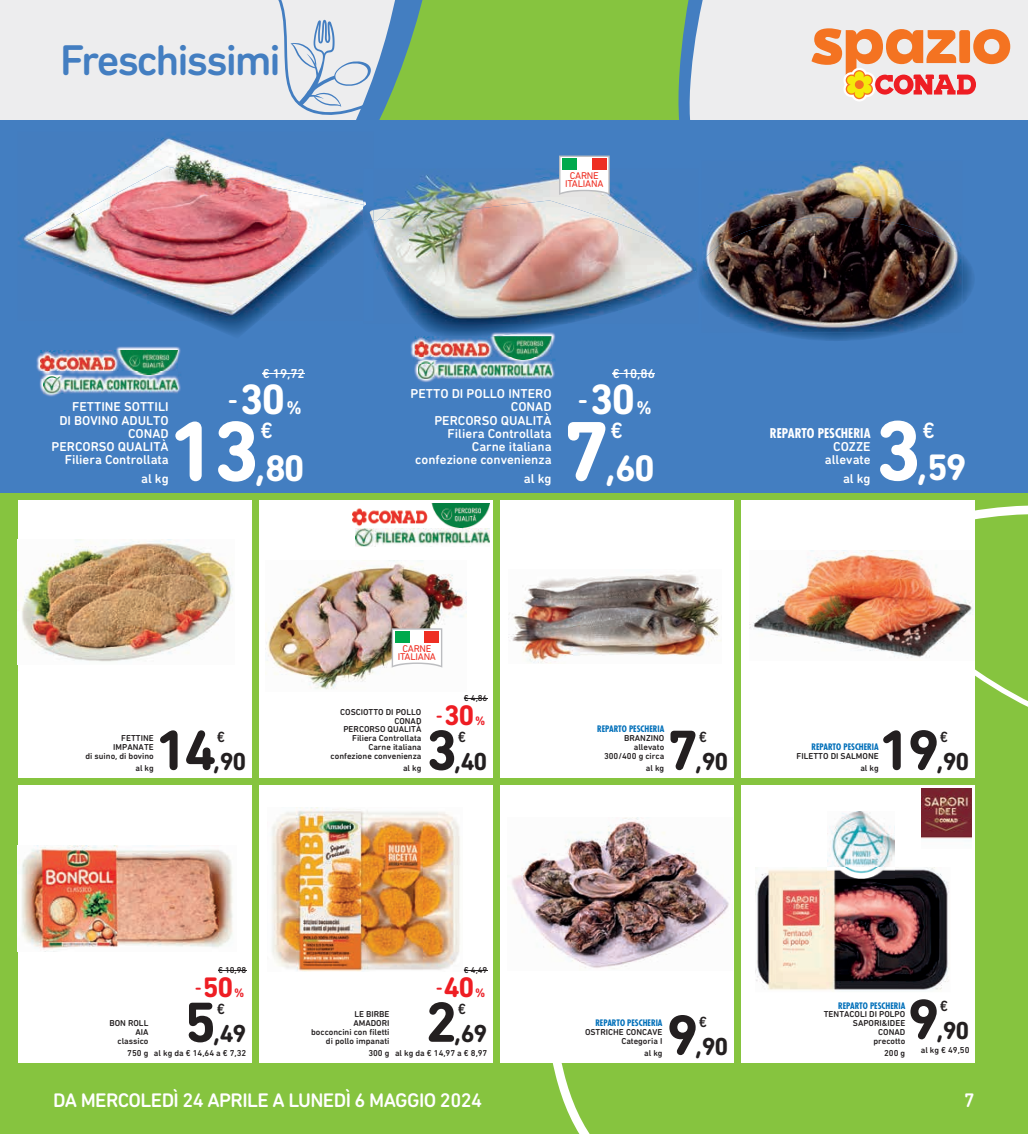
<style>
.page{position:relative;width:1028px;height:1134px;background:#86c43f}
.page>*{position:absolute;margin:0;border:0;box-sizing:border-box;transform-origin:0 0}
.t1{font:700 86.25px "DIN Next Rounded LT Pro";color:#fff}
.t2{font:700 57.5px "DIN Next Rounded LT Pro";color:#231f20}
.t3{font:500 43.75px "DIN Next Rounded LT Pro";letter-spacing:-.05em;color:#437ec1}
.t4{font:700 43.12px "DIN Next Rounded LT Pro";color:#fff}
.t5{font:700 37.5px "DIN Next Rounded LT Pro";color:#fff}
.t6{font:700 28.75px "DIN Next Rounded LT Pro";color:#ee1d23}
.t7{font:700 25px "DIN Next Rounded LT Pro";letter-spacing:-.05em;color:#231f20}
.t8{font:500 22.5px "DIN Next Rounded LT Pro";color:#fff}
.t9{font:500 20px "DIN Next Rounded LT Pro";letter-spacing:-.03em;color:#fff}
.t10{font:700 18.75px "DIN Next Rounded LT Pro";color:#fff}
.t11{font:500 15px "DIN Next Rounded LT Pro";color:#231f20}
.t12{font:500 13.12px/13.1px "DIN Next Rounded LT Pro";color:#fff;text-align:right}
.t13{font:700 condensed 13.12px "Futura Std";color:#fff}
.t14{font:700 12.5px "DIN Next Rounded LT Pro";color:#ec2028}
.t15{font:10px/8.1px "DIN Next Rounded LT Pro";letter-spacing:-.025em;color:#ee2e22;text-align:center}
.t16{font:500 8.75px/8.8px "DIN Next Rounded LT Pro";color:#231f20;text-align:right}
.t17{font:700 condensed 8.75px "Futura Std";color:#006fb9}
.s1{font-size:24.38px}
.s2{font-size:16.25px;color:#ec2028}
</style>
<div class="page">
<svg style="left:974px;top:655px;width:54px;height:62px"></svg>
<svg style="left:678px;top:0;width:350px;height:120px;background:#e2e6e8"></svg>
<svg style="left:0;top:0;width:423px;height:120px;background:#d9e1e2"></svg>
<div style="left:0;top:120px;width:1028px;height:373px;background:#437ec1"></div>
<hr style="left:612px;top:373px;width:43px;height:1px;background:#fff">
<img style="left:377px;top:169px;width:255px;height:31px">
<img style="left:373px;top:200px;width:325px;height:124px">
<svg style="left:559px;top:156px;width:50px;height:39px"></svg>
<div style="left:562px;top:159px;width:15px;height:11px;background:#00a94d"></div>
<div style="left:577px;top:159px;width:15px;height:11px;background:#fff"></div>
<div style="left:592px;top:159px;width:14px;height:11px;background:#ee2e22"></div>
<img style="left:410px;top:332px;width:145px;height:26px">
<img style="left:427px;top:332px;width:97px;height:4px">
<img style="left:415px;top:336px;width:136px;height:21px">
<img style="left:436px;top:336px;width:57px;height:2px">
<img style="left:414px;top:357px;width:141px;height:25px">
<img style="left:418px;top:361px;width:133px;height:18px">
<div style="left:259px;top:500px;width:234px;height:278px;background:#fff"></div>
<svg style="left:464px;top:698px;width:23px;height:1px"></svg>
<img style="left:265px;top:560px;width:202px;height:130px">
<svg style="left:392px;top:628px;width:50px;height:40px"></svg>
<div style="left:395px;top:631px;width:14px;height:12px;background:#00a94d"></div>
<div style="left:409px;top:631px;width:15px;height:12px;background:#fff"></div>
<div style="left:424px;top:631px;width:15px;height:12px;background:#ee2e22"></div>
<img style="left:352px;top:504px;width:137px;height:23px">
<img style="left:356px;top:529px;width:133px;height:17px">
<div style="left:18px;top:785px;width:234px;height:278px;background:#fff"></div>
<svg style="left:218px;top:970px;width:28px;height:1px"></svg>
<img style="left:21px;top:845px;width:212px;height:106px">
<img style="left:373px;top:207px;width:17px;height:13px">
<img style="left:118px;top:136px;width:159px;height:31px">
<img style="left:363px;top:201px;width:3px;height:4px">
<img style="left:19px;top:167px;width:344px;height:154px">
<img style="left:363px;top:205px;width:10px;height:27px">
<svg style="left:363px;top:220px;width:15px;height:10px"></svg>
<hr style="left:262px;top:373px;width:43px;height:1px;background:#fff">
<img style="left:36px;top:346px;width:145px;height:26px">
<img style="left:41px;top:351px;width:136px;height:21px">
<img style="left:40px;top:372px;width:141px;height:25px">
<img style="left:44px;top:376px;width:133px;height:17px">
<div style="left:18px;top:500px;width:234px;height:278px;background:#fff"></div>
<img style="left:18px;top:539px;width:215px;height:123px">
<div style="left:500px;top:500px;width:233px;height:278px;background:#fff"></div>
<img style="left:509px;top:574px;width:213px;height:89px">
<div style="left:741px;top:500px;width:233px;height:278px;background:#fff"></div>
<img style="left:750px;top:551px;width:223px;height:107px">
<div style="left:741px;top:785px;width:233px;height:278px;background:#fff"></div>
<img style="left:921px;top:789px;width:50px;height:50px">
<img style="left:755px;top:867px;width:194px;height:124px">
<img style="left:827px;top:812px;width:67px;height:66px">
<div style="left:259px;top:785px;width:234px;height:278px;background:#fff"></div>
<img style="left:272px;top:808px;width:188px;height:164px">
<svg style="left:464px;top:970px;width:23px;height:1px"></svg>
<img style="left:728px;top:161px;width:205px;height:56px">
<img style="left:702px;top:217px;width:260px;height:116px">
<svg style="left:697px;top:263px;width:12px;height:24px"></svg>
<div style="left:500px;top:785px;width:233px;height:278px;background:#fff"></div>
<img style="left:511px;top:818px;width:218px;height:151px">
<svg style="left:811px;top:28px;width:199px;height:74px;background:#efb393"></svg>
<h3 class="t3" style="left:60px;top:35px;width:222px">Freschissimi</h3>
<p class="t15" style="left:565px;top:172px;width:40px">CARNE<br>ITALIANA</p>
<h3 class="t12" style="left:262px;top:366px;width:44px">€ 19,72</h3>
<h3 class="t4" style="left:228px;top:374px;width:59px"><span class="s1">-</span>30</h3>
<h3 class="t10" style="left:286px;top:397px;width:17px">%</h3>
<h3 class="t12" style="left:52px;top:400px;width:119px">FETTINE SOTTILI<br>DI BOVINO ADULTO<br>CONAD<br>PERCORSO QUALITÀ<br>Filiera Controllata</h3>
<h3 class="t12" style="left:141px;top:471px;width:29px">al kg</h3>
<h1 class="t1" style="left:168px;top:401px;width:93px">13</h1>
<h3 class="t8" style="left:260px;top:418px;width:14px">€</h3>
<h3 class="t5" style="left:256px;top:446px;width:51px">,80</h3>
<h3 class="t12" style="left:410px;top:387px;width:142px">PETTO DI POLLO INTERO<br>CONAD<br>PERCORSO QUALITÀ<br>Filiera Controllata<br>Carne italiana confezione convenienza</h3>
<h3 class="t12" style="left:524px;top:471px;width:29px">al kg</h3>
<h3 class="t12" style="left:612px;top:366px;width:44px">€ 10,86</h3>
<h3 class="t4" style="left:578px;top:374px;width:59px"><span class="s1">-</span>30</h3>
<h3 class="t10" style="left:636px;top:397px;width:17px">%</h3>
<h1 class="t1" style="left:562px;top:401px;width:49px">7</h1>
<h3 class="t8" style="left:610px;top:418px;width:14px">€</h3>
<h3 class="t5" style="left:605px;top:446px;width:51px">,60</h3>
<h3 class="t13" style="left:769px;top:425px;width:102px">REPARTO PESCHERIA</h3>
<h3 class="t12" style="left:825px;top:440px;width:47px">COZZE allevate</h3>
<h3 class="t12" style="left:843px;top:471px;width:29px">al kg</h3>
<h1 class="t1" style="left:874px;top:400px;width:49px">3</h1>
<h3 class="t8" style="left:922px;top:417px;width:14px">€</h3>
<h3 class="t5" style="left:917px;top:445px;width:51px">,59</h3>
<p class="t15" style="left:398px;top:644px;width:40px">CARNE<br>ITALIANA</p>
<h2 class="t2" style="left:155px;top:716px;width:63px">14</h2>
<h3 class="t11" style="left:217px;top:728px;width:10px">€</h3>
<p class="t16" style="left:85px;top:734px;width:70px">FETTINE<br>IMPANATE<br>di suino, di bovino</p>
<p class="t16" style="left:135px;top:764px;width:20px">al kg</p>
<h3 class="t7" style="left:213px;top:747px;width:34px">,90</h3>
<p class="t16" style="left:330px;top:707px;width:92px">COSCIOTTO DI POLLO<br>CONAD<br>PERCORSO QUALITÀ<br>Filiera Controllata<br>Carne italiana confezione convenienza</p>
<p class="t16" style="left:403px;top:764px;width:20px">al kg</p>
<p class="t16" style="left:464px;top:694px;width:25px">€ 4,86</p>
<h3 class="t6" style="left:436px;top:699px;width:40px"><span class="s2">-</span>30</h3>
<h3 class="t14" style="left:475px;top:714px;width:12px">%</h3>
<h2 class="t2" style="left:425px;top:716px;width:33px">3</h2>
<h3 class="t11" style="left:458px;top:728px;width:10px">€</h3>
<h3 class="t7" style="left:454px;top:747px;width:34px">,40</h3>
<p class="t17" style="left:597px;top:724px;width:69px">REPARTO PESCHERIA</p>
<p class="t16" style="left:604px;top:734px;width:62px">BRANZINO allevato<br>300/400 g circa</p>
<p class="t16" style="left:646px;top:764px;width:20px">al kg</p>
<h2 class="t2" style="left:666px;top:716px;width:33px">7</h2>
<h3 class="t11" style="left:699px;top:728px;width:10px">€</h3>
<h3 class="t7" style="left:695px;top:747px;width:34px">,90</h3>
<h2 class="t2" style="left:878px;top:716px;width:63px">19</h2>
<h3 class="t11" style="left:939px;top:728px;width:10px">€</h3>
<p class="t17" style="left:811px;top:741px;width:69px">REPARTO PESCHERIA</p>
<p class="t16" style="left:796px;top:749px;width:84px;line-height:12.5px">FILETTO DI SALMONE al kg</p>
<h3 class="t7" style="left:936px;top:747px;width:34px">,90</h3>
<p class="t16" style="left:218px;top:966px;width:30px">€ 10,98</p>
<h3 class="t6" style="left:195px;top:971px;width:40px"><span class="s2">-</span>50</h3>
<h3 class="t14" style="left:234px;top:986px;width:12px">%</h3>
<h2 class="t2" style="left:184px;top:988px;width:33px">5</h2>
<h3 class="t11" style="left:217px;top:1000px;width:10px">€</h3>
<p class="t16" style="left:154px;top:1049px;width:94px">al kg da € 14,64 a € 7,32</p>
<p class="t16" style="left:109px;top:1018px;width:41px">BON ROLL<br>AIA classico</p>
<p class="t16" style="left:127px;top:1048px;width:23px">750 g</p>
<h3 class="t7" style="left:213px;top:1019px;width:34px">,49</h3>
<p class="t16" style="left:464px;top:966px;width:25px">€ 4,49</p>
<h3 class="t6" style="left:436px;top:971px;width:40px"><span class="s2">-</span>40</h3>
<h3 class="t14" style="left:475px;top:986px;width:12px">%</h3>
<h2 class="t2" style="left:425px;top:988px;width:33px">2</h2>
<h3 class="t11" style="left:458px;top:1000px;width:10px">€</h3>
<p class="t16" style="left:395px;top:1049px;width:94px">al kg da € 14,97 a € 8,97</p>
<p class="t16" style="left:311px;top:1010px;width:80px">LE BIRBE<br>AMADORI bocconcini con filetti di pollo impanati</p>
<p class="t16" style="left:368px;top:1048px;width:23px">300 g</p>
<h3 class="t7" style="left:454px;top:1019px;width:34px">,69</h3>
<h2 class="t2" style="left:666px;top:1001px;width:33px">9</h2>
<h3 class="t11" style="left:699px;top:1013px;width:10px">€</h3>
<p class="t17" style="left:595px;top:1017px;width:69px">REPARTO PESCHERIA</p>
<p class="t16" style="left:585px;top:1027px;width:79px">OSTRICHE CONCAVE<br>Categoria I</p>
<p class="t16" style="left:644px;top:1048px;width:20px">al kg</p>
<h3 class="t7" style="left:695px;top:1031px;width:34px">,90</h3>
<h2 class="t2" style="left:907px;top:986px;width:33px">9</h2>
<h3 class="t11" style="left:939px;top:997px;width:10px">€</h3>
<p class="t16" style="left:920px;top:1046px;width:50px">al kg € 49,50</p>
<p class="t17" style="left:838px;top:1000px;width:69px">REPARTO PESCHERIA</p>
<p class="t16" style="left:823px;top:1010px;width:83px">TENTACOLI DI POLPO<br>SAPORI&amp;IDEE<br>CONAD<br>precotto</p>
<p class="t16" style="left:884px;top:1048px;width:23px">200 g</p>
<h3 class="t7" style="left:936px;top:1016px;width:34px">,90</h3>
<h3 class="t9" style="left:53px;top:1089px;width:430px">DA MERCOLEDÌ 24 APRILE A LUNEDÌ 6 MAGGIO 2024</h3>
<h3 class="t9" style="left:963px;top:1089px;width:12px">7</h3>
</div>
